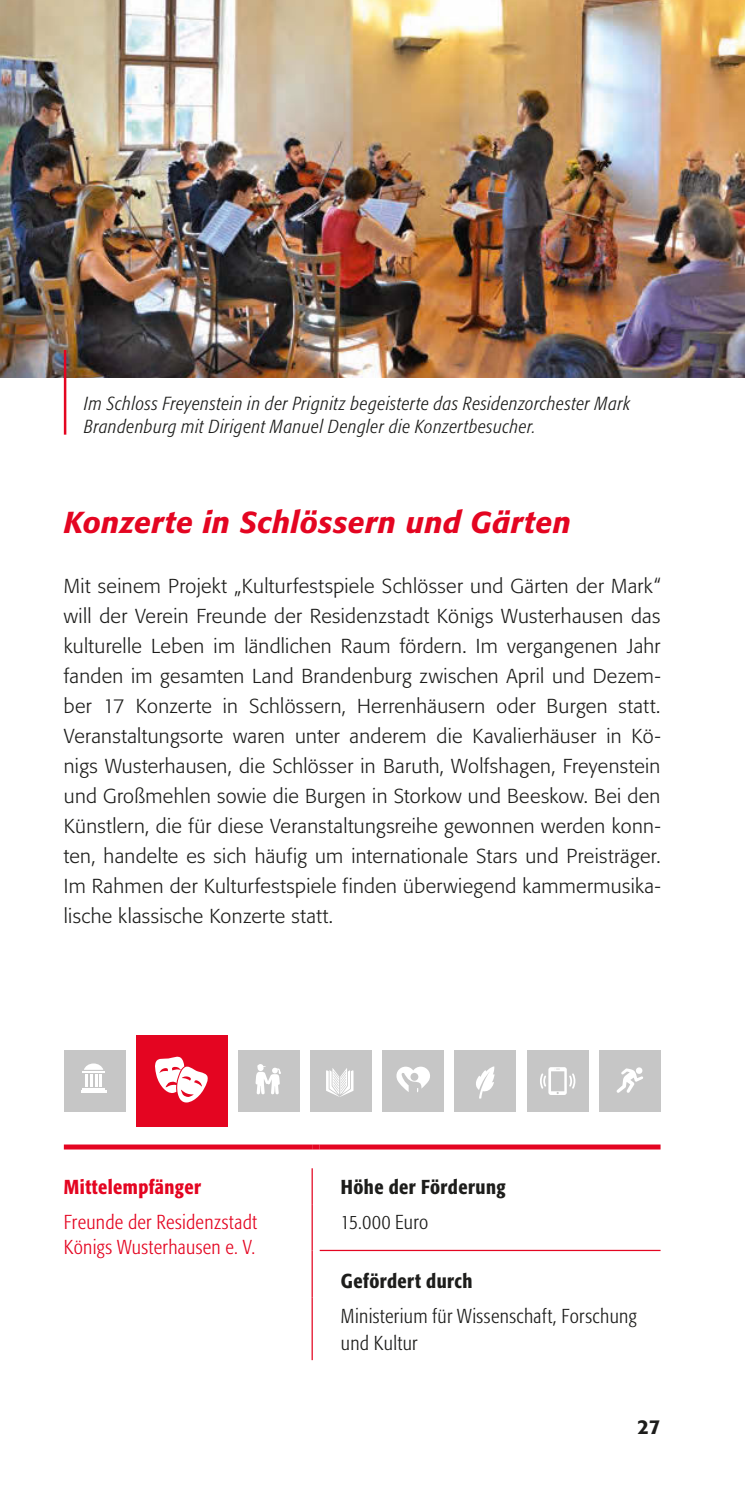
<style>
.page{position:relative;width:745px;height:1489px;background:#fff}
.page>*{position:absolute;margin:0;border:0;box-sizing:border-box;transform-origin:0 0}
.t1{font:italic 500 30px "Formata";letter-spacing:.015em;color:#e40521}
.t2{font:300 20px/30px "Formata";letter-spacing:.015em;color:#1d1d1b;text-align:justify}
.t3{font:300 condensed 20px/27.5px "Formata";letter-spacing:.02em;color:#1d1d1b}
.t4{font:300 condensed 20px/25px "Formata";letter-spacing:.02em;color:#e40521}
.t5{font:500 condensed 20px "Formata";letter-spacing:.02em;color:#1d1d1b}
.t6{font:500 condensed 20px "Formata";letter-spacing:.025em;color:#e40521}
.t7{font:500 20px "Formata";color:#1d1d1b}
.t8{font:italic 300 condensed 18.75px/23.8px "Formata";letter-spacing:.03em;color:#1d1d1b}
</style>
<div class="page">
<div style="left:136px;top:1035px;width:91px;height:91px;background:#e40521"></div>
<svg style="left:155px;top:1056px;width:53px;height:46px"></svg>
<div style="left:64px;top:1050px;width:61px;height:61px;background:#c6c6c6"></div>
<hr style="left:81px;top:1090px;width:25px;height:3px;background:#fff">
<hr style="left:82px;top:1087px;width:23px;height:2px;background:#fff">
<hr style="left:82px;top:1070px;width:23px;height:2px;background:#fff">
<svg style="left:84px;top:1063px;width:19px;height:23px"></svg>
<div style="left:238px;top:1050px;width:61px;height:61px;background:#c6c6c6"></div>
<svg style="left:255px;top:1064px;width:26px;height:30px"></svg>
<div style="left:454px;top:1050px;width:62px;height:61px;background:#c6c6c6"></div>
<svg style="left:476px;top:1066px;width:18px;height:32px"></svg>
<div style="left:598px;top:1050px;width:62px;height:61px;background:#c6c6c6"></div>
<svg style="left:616px;top:1067px;width:27px;height:25px"></svg>
<div style="left:382px;top:1050px;width:62px;height:61px;background:#c6c6c6"></div>
<svg style="left:396px;top:1066px;width:34px;height:26px"></svg>
<div style="left:310px;top:1050px;width:61px;height:61px;background:#c6c6c6"></div>
<svg style="left:326px;top:1068px;width:27px;height:28px"></svg>
<div style="left:526px;top:1050px;width:62px;height:61px;background:#c6c6c6"></div>
<svg style="left:540px;top:1067px;width:35px;height:27px"></svg>
<img style="left:0;top:0;width:744px;height:378px">
<div style="left:64px;top:1144px;width:248px;height:5px;background:#e40521"></div>
<hr style="left:311px;top:1168px;width:1px;height:36px;background:#e40521">
<hr style="left:311px;top:1204px;width:1px;height:46px;background:#e40521">
<hr style="left:311px;top:1250px;width:1px;height:47px;background:#e40521">
<hr style="left:311px;top:1297px;width:1px;height:62px;background:#e40521">
<hr style="left:319px;top:1249px;width:341px;height:1px;background:#e40521">
<svg style="left:312px;top:1144px;width:7px;height:5px"></svg>
<div style="left:319px;top:1144px;width:341px;height:5px;background:#e40521"></div>
<hr style="left:64px;top:350px;width:2px;height:84px;background:#e40521">
<p class="t8" style="left:84px;top:391px;width:547px">Im Schloss Freyenstein in der Prignitz begeisterte das Residenzorchester Mark<br>Brandenburg mit Dirigent Manuel Dengler die Konzertbesucher.</p>
<h1 class="t1" style="left:64px;top:504px;width:508px">Konzerte in Schlössern und Gärten</h1>
<p class="t2" style="left:64px;top:571px;width:597px">Mit seinem Projekt „Kulturfestspiele Schlösser und Gärten der Mark“ will der Verein Freunde der Residenzstadt Königs Wusterhausen das kulturelle Leben im ländlichen Raum fördern. Im vergangenen Jahr fanden im gesamten Land Brandenburg zwischen April und Dezem&shy;ber 17 Konzerte in Schlössern, Herrenhäusern oder Burgen statt.<br>Veranstaltungsorte waren unter anderem die Kavalierhäuser in Kö&shy;nigs Wusterhausen, die Schlösser in Baruth, Wolfshagen, Freyenstein und Großmehlen sowie die Burgen in Storkow und Beeskow. Bei den Künstlern, die für diese Veranstaltungsreihe gewonnen werden konn&shy;ten, handelte es sich häufig um internationale Stars und Preisträger.<br>Im Rahmen der Kulturfestspiele finden überwiegend kammermusika&shy;lische klassische Konzerte statt.</p>
<p class="t6" style="left:64px;top:1174px;width:139px">Mittelempfänger</p>
<p class="t5" style="left:341px;top:1174px;width:166px">Höhe der Förderung</p>
<p class="t4" style="left:64px;top:1209px;width:194px">Freunde der Residenzstadt<br>Königs Wusterhausen e. V.</p>
<p class="t3" style="left:341px;top:1208px;width:89px">15.000 Euro</p>
<p class="t5" style="left:341px;top:1268px;width:133px">Gefördert durch</p>
<p class="t3" style="left:341px;top:1301px;width:297px">Ministerium für Wissenschaft, Forschung und Kultur</p>
<p class="t7" style="left:637px;top:1414px;width:25px">27</p>
</div>
